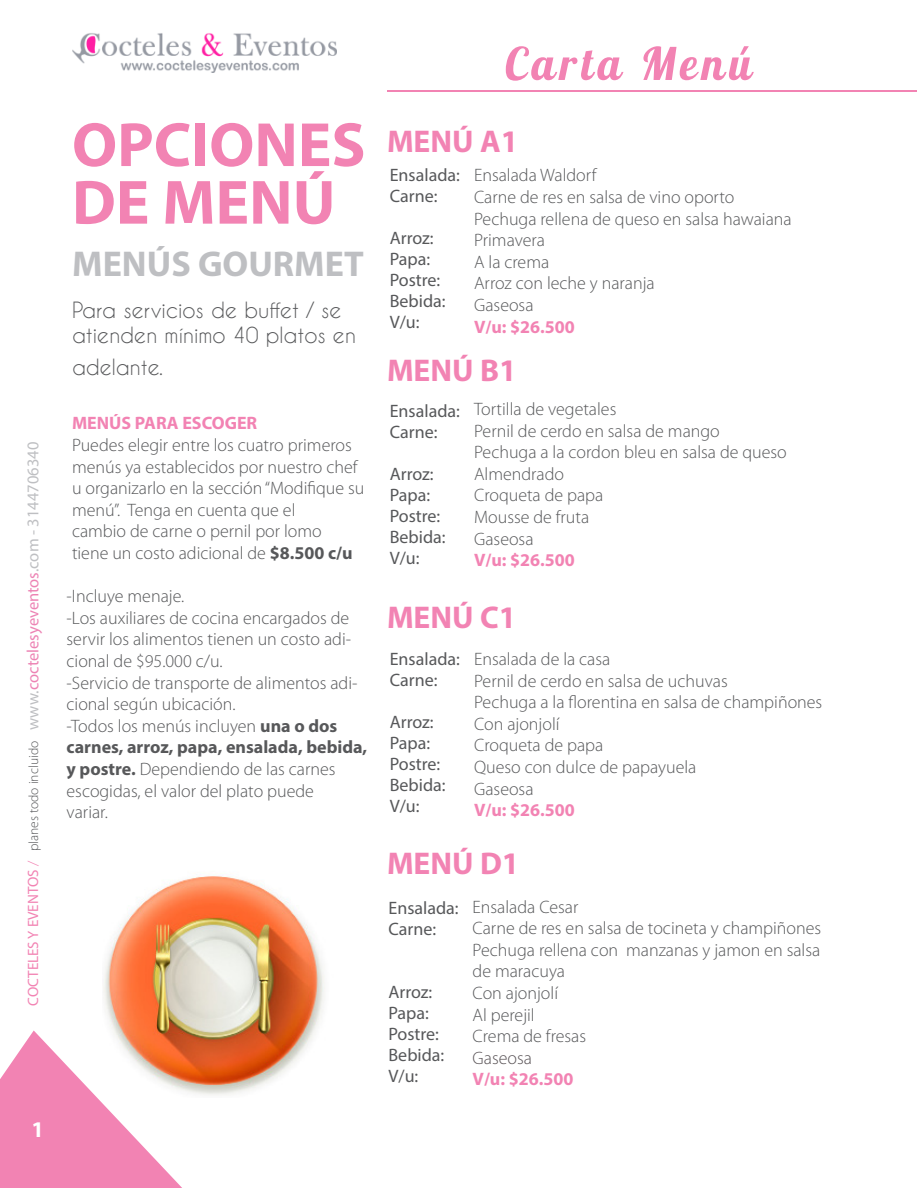
<style>
.page{position:relative;width:918px;height:1188px;background:#fff}
.page>*{position:absolute;margin:0;border:0;box-sizing:border-box;transform-origin:0 0}
.texto{font:700 63px "Myriad Pro";color:#f283b3}
.texto-2{font:700 36px "Myriad Pro";color:#bebfc2}
.texto_regular{font:700 31.5px "Myriad Pro";color:#f283b3}
.t1{font:700 22.5px "Myriad Pro";color:#fff}
.texto-3{font:21px/25.2px "Caviar Dreams";color:#57585a}
.texto-4{font:300 18px/21.6px "Myriad Pro";color:#57585a}
.texto_regular-2{font:18px "Myriad Pro";color:#57585a}
.texto-5{font:700 18px "Myriad Pro";color:#f283b3}
.texto-6{font:700 18px "Myriad Pro";color:#57585a}
.texto-7{font:300 18px "Myriad Pro";color:#5a5457}
.t2{font:16.5px "Myriad Pro";color:#bebfc2}
.s1{font-size:15px;color:#f283b3}
.s2{font-weight:300;font-size:15px;color:#f283b3}
.s3{font-weight:300;font-size:13.5px;color:#57585a}
.s4{color:#ed83b4}
.s5{font-weight:700}
</style>
<div class="page">
<img style="left:72px;top:33px;width:265px;height:40px">
<svg style="left:0;top:1030px;width:182px;height:158px"></svg>
<hr style="left:388px;top:91px;width:529px;height:1px;background:#f283b3">
<svg style="left:506px;top:46px;width:248px;height:35px"></svg>
<img style="left:103px;top:876px;width:222px;height:221px">
<p class="t2" style="left:23px;top:1006px;width:565px;rotate:-90deg"><span class="s1">COCTELES Y EVENTOS</span> <span class="s2">/</span> <span class="s3">planes todo incluido</span> www.<span class="s4">coctelesyeventos</span>.com - 3144706340</p>
<p class="t1" style="left:32px;top:1115px;width:14px">1</p>
<p class="texto" style="left:72px;top:104px;width:295px">OPCIONES</p>
<p class="texto" style="left:72px;top:161px;width:265px">DE MENÚ</p>
<p class="texto-2" style="left:72px;top:240px;width:293px">MENÚS GOURMET</p>
<p class="texto-3" style="left:72px;top:297px;width:286px">Para servicios de buffet / se atienden mínimo 40 platos en</p>
<p class="texto-3" style="left:72px;top:354px;width:92px">adelante.</p>
<p class="texto-5" style="left:72px;top:412px;width:187px">MENÚS PARA ESCOGER</p>
<p class="texto-4" style="left:72px;top:434px;width:294px">Puedes elegir entre los cuatro primeros menús ya establecidos por nuestro chef u organizarlo en la sección “Modifique su menú”. Tenga en cuenta que el</p>
<p class="texto-4" style="left:72px;top:520px;width:251px">cambio de carne o pernil por lomo</p>
<p class="texto-4" style="left:72px;top:542px;width:282px">tiene un costo adicional de <span class="s5">$8.500 c/u</span></p>
<p class="texto-4" style="left:67px;top:585px;width:119px">-Incluye menaje.</p>
<p class="texto-4" style="left:67px;top:607px;width:286px;text-align:justify">-Los auxiliares de cocina encargados de servir los alimentos tienen un costo adi&shy;cional de $95.000 c/u.</p>
<p class="texto-4" style="left:67px;top:672px;width:292px">-Servicio de transporte de alimentos adi&shy;cional según ubicación.</p>
<p class="texto-4" style="left:67px;top:715px;width:272px">-Todos los menús incluyen <span class="s5">una o dos</span></p>
<p class="texto-6" style="left:67px;top:735px;width:302px">carnes, arroz, papa, ensalada, bebida,</p>
<p class="texto-4" style="left:67px;top:758px;width:271px"><span class="s5">y postre.</span> Dependiendo de las carnes</p>
<p class="texto-4" style="left:67px;top:780px;width:249px">escogidas, el valor del plato puede</p>
<p class="texto-4" style="left:67px;top:801px;width:43px">variar.</p>
<p class="texto_regular" style="left:387px;top:121px;width:133px">MENÚ A1</p>
<p class="texto_regular-2" style="left:390px;top:164px;width:72px">Ensalada:</p>
<p class="texto_regular-2" style="left:390px;top:185px;width:49px">Carne:</p>
<p class="texto_regular-2" style="left:390px;top:227px;width:45px">Arroz:</p>
<p class="texto_regular-2" style="left:390px;top:248px;width:42px">Papa:</p>
<p class="texto_regular-2" style="left:390px;top:269px;width:52px">Postre:</p>
<p class="texto_regular-2" style="left:390px;top:290px;width:57px">Bebida:</p>
<p class="texto_regular-2" style="left:390px;top:311px;width:31px">V/u:</p>
<p class="texto-4" style="left:474px;top:164px;width:124px">Ensalada Waldorf</p>
<p class="texto-4" style="left:474px;top:186px;width:262px">Carne de res en salsa de vino oporto</p>
<p class="texto-4" style="left:474px;top:208px;width:319px">Pechuga rellena de queso en salsa hawaiana</p>
<p class="texto-4" style="left:474px;top:229px;width:72px">Primavera</p>
<p class="texto-4" style="left:474px;top:251px;width:77px">A la crema</p>
<p class="texto-4" style="left:474px;top:272px;width:182px">Arroz con leche y naranja</p>
<p class="texto-4" style="left:474px;top:294px;width:61px">Gaseosa</p>
<p class="texto-5" style="left:474px;top:315px;width:102px">V/u: $26.500</p>
<p class="texto_regular" style="left:387px;top:350px;width:131px">MENÚ B1</p>
<p class="texto_regular-2" style="left:390px;top:400px;width:72px">Ensalada:</p>
<p class="texto_regular-2" style="left:390px;top:421px;width:49px">Carne:</p>
<p class="texto_regular-2" style="left:390px;top:463px;width:45px">Arroz:</p>
<p class="texto_regular-2" style="left:390px;top:484px;width:42px">Papa:</p>
<p class="texto_regular-2" style="left:390px;top:505px;width:52px">Postre:</p>
<p class="texto_regular-2" style="left:390px;top:526px;width:57px">Bebida:</p>
<p class="texto_regular-2" style="left:390px;top:547px;width:31px">V/u:</p>
<p class="texto-4" style="left:474px;top:398px;width:144px">Tortilla de vegetales</p>
<p class="texto-4" style="left:474px;top:420px;width:247px">Pernil de cerdo en salsa de mango</p>
<p class="texto-4" style="left:474px;top:441px;width:314px">Pechuga a la cordon bleu en salsa de queso</p>
<p class="texto-4" style="left:474px;top:463px;width:92px">Almendrado</p>
<p class="texto-4" style="left:474px;top:485px;width:131px">Croqueta de papa</p>
<p class="texto-4" style="left:474px;top:506px;width:117px">Mousse de fruta</p>
<p class="texto-4" style="left:474px;top:528px;width:61px">Gaseosa</p>
<p class="texto-5" style="left:474px;top:548px;width:102px">V/u: $26.500</p>
<p class="texto_regular" style="left:387px;top:597px;width:131px">MENÚ C1</p>
<p class="texto_regular-2" style="left:390px;top:648px;width:72px">Ensalada:</p>
<p class="texto_regular-2" style="left:390px;top:669px;width:49px">Carne:</p>
<p class="texto_regular-2" style="left:390px;top:711px;width:45px">Arroz:</p>
<p class="texto_regular-2" style="left:390px;top:732px;width:42px">Papa:</p>
<p class="texto_regular-2" style="left:390px;top:753px;width:52px">Postre:</p>
<p class="texto_regular-2" style="left:390px;top:774px;width:57px">Bebida:</p>
<p class="texto_regular-2" style="left:390px;top:795px;width:31px">V/u:</p>
<p class="texto-4" style="left:474px;top:648px;width:138px">Ensalada de la casa</p>
<p class="texto-4" style="left:474px;top:670px;width:255px">Pernil de cerdo en salsa de uchuvas</p>
<p class="texto-4" style="left:474px;top:691px;width:350px">Pechuga a la florentina en salsa de champiñones</p>
<p class="texto-4" style="left:474px;top:713px;width:87px">Con ajonjolí</p>
<p class="texto-4" style="left:474px;top:734px;width:131px">Croqueta de papa</p>
<p class="texto-4" style="left:474px;top:756px;width:224px">Queso con dulce de papayuela</p>
<p class="texto-4" style="left:474px;top:778px;width:61px">Gaseosa</p>
<p class="texto-5" style="left:474px;top:798px;width:102px">V/u: $26.500</p>
<p class="texto_regular" style="left:387px;top:843px;width:134px">MENÚ D1</p>
<p class="texto_regular-2" style="left:388px;top:897px;width:72px">Ensalada:</p>
<p class="texto_regular-2" style="left:388px;top:918px;width:49px">Carne:</p>
<p class="texto_regular-2" style="left:388px;top:981px;width:45px">Arroz:</p>
<p class="texto_regular-2" style="left:388px;top:1002px;width:42px">Papa:</p>
<p class="texto_regular-2" style="left:388px;top:1023px;width:52px">Postre:</p>
<p class="texto_regular-2" style="left:388px;top:1044px;width:57px">Bebida:</p>
<p class="texto_regular-2" style="left:388px;top:1065px;width:31px">V/u:</p>
<p class="texto-4" style="left:473px;top:896px;width:107px">Ensalada Cesar</p>
<p class="texto-4" style="left:473px;top:917px;width:350px">Carne de res en salsa de tocineta y champiñones</p>
<p class="texto-4" style="left:473px;top:939px;width:349px">Pechuga rellena con manzanas y jamon en salsa de maracuya</p>
<p class="texto-4" style="left:473px;top:982px;width:87px">Con ajonjolí</p>
<p class="texto-4" style="left:473px;top:1004px;width:64px">Al perejil</p>
<p class="texto-4" style="left:473px;top:1025px;width:115px">Crema de fresas</p>
<p class="texto-7" style="left:473px;top:1047px;width:61px">Gaseosa</p>
<p class="texto-5" style="left:473px;top:1068px;width:102px">V/u: $26.500</p>
</div>
